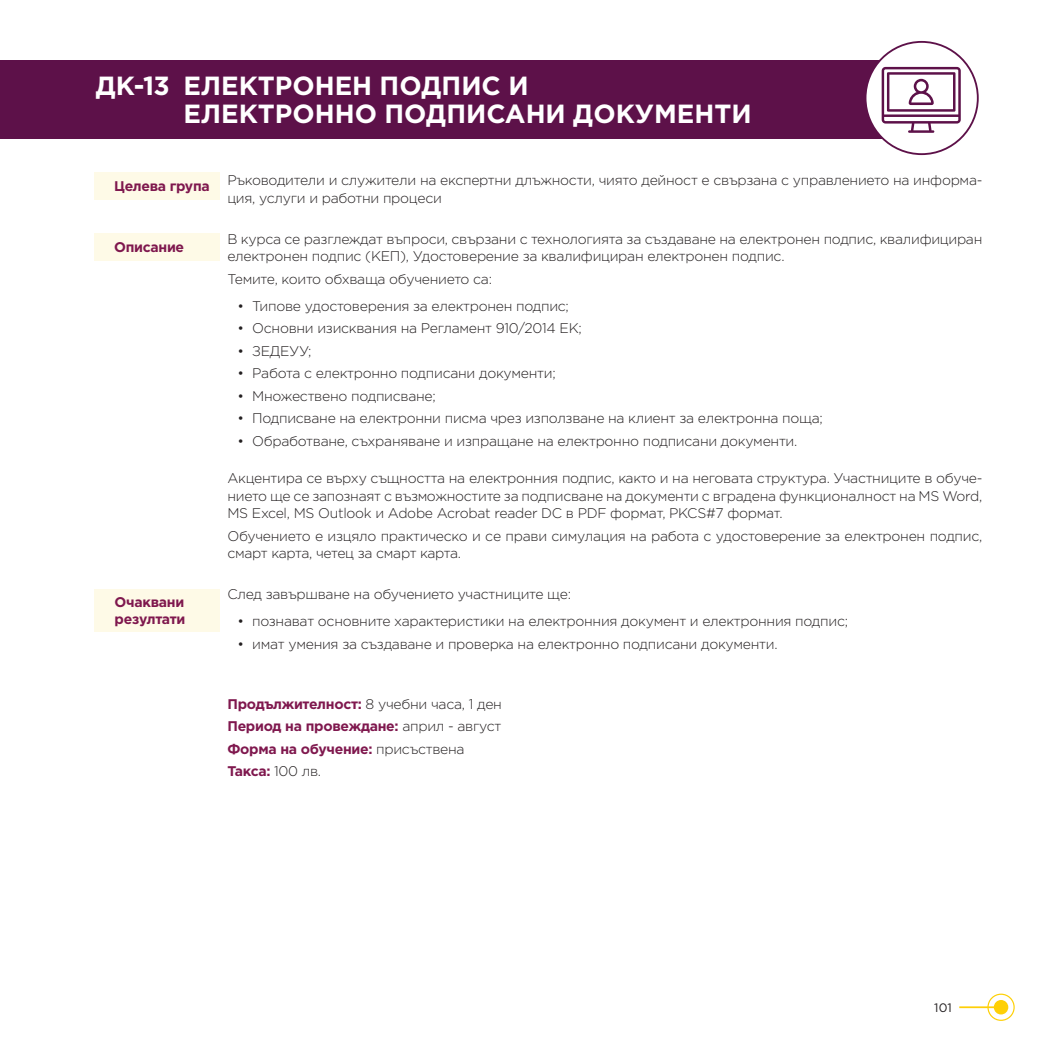
<style>
.page{position:relative;width:1042px;height:1042px;background:#fff}
.page>*{position:absolute;margin:0;border:0;box-sizing:border-box;transform-origin:0 0}
.t1{font:700 26.25px/28px "Gotham Pro";color:#fff}
.t2{font:300 14px/17.5px "Gotham Pro";letter-spacing:-.02em;color:#231f20}
.t3{font:700 14px/22.4px "Gotham Pro";letter-spacing:-.02em;color:#7f184e}
.t4{font:12.25px "Gotham Pro";color:#231f20}
.s1{font-size:19.25px;color:#5d1149}
.s2{font-weight:300;color:#231f20}
</style>
<div class="page">
<svg style="left:987px;top:993px;width:27px;height:28px"></svg>
<hr style="left:959px;top:1006px;width:42px;height:2px;background:#fecf07">
<div style="left:94px;top:172px;width:126px;height:28px;background:#fefae7"></div>
<div style="left:94px;top:233px;width:126px;height:28px;background:#fefae7"></div>
<div style="left:95px;top:589px;width:125px;height:42px;background:#fefae7"></div>
<div style="left:0;top:60px;width:906px;height:79px;background:#5d1149"></div>
<svg style="left:866px;top:41px;width:112px;height:114px"></svg>
<h1 class="t1" style="left:184px;top:71px;width:637px;text-indent:-88px">ДК-13 ЕЛЕКТРОНЕН ПОДПИС И<br>ЕЛЕКТРОННО ПОДПИСАНИ ДОКУМЕНТИ<span class="s1">ЗИРАН</span></h1>
<p class="t3" style="left:114px;top:175px;width:97px">Целева група</p>
<p class="t3" style="left:114px;top:236px;width:72px">Описание</p>
<p class="t3" style="left:115px;top:592px;width:72px;line-height:17.5px">Очаквани резултати</p>
<p class="t2" style="left:227px;top:172px;width:756px">Ръководители и служители на експертни длъжности, чиято дейност е свързана с управлението на информа&shy;ция, услуги и работни процеси</p>
<p class="t2" style="left:227px;top:230px;width:756px">В курса се разглеждат въпроси, свързани с технологията за създаване на електронен подпис, квалифициран електронен подпис (КЕП), Удостоверение за квалифициран електронен подпис.</p>
<p class="t2" style="left:227px;top:270px;width:266px">Темите, които обхваща обучението са:</p>
<p class="t2" style="left:237px;top:297px;width:333px">• Типове удостоверения за електронен подпис;</p>
<p class="t2" style="left:237px;top:320px;width:346px">• Основни изисквания на Регламент 910/2014 ЕК;</p>
<p class="t2" style="left:237px;top:342px;width:76px">• ЗЕДЕУУ;</p>
<p class="t2" style="left:237px;top:365px;width:320px">• Работа с електронно подписани документи;</p>
<p class="t2" style="left:237px;top:387px;width:200px">• Множествено подписване;</p>
<p class="t2" style="left:237px;top:410px;width:587px">• Подписване на електронни писма чрез използване на клиент за електронна поща;</p>
<p class="t2" style="left:237px;top:432px;width:561px">• Обработване, съхраняване и изпращане на електронно подписани документи.</p>
<p class="t2" style="left:227px;top:469px;width:756px;text-align:justify">Акцентира се върху същността на електронния подпис, както и на неговата структура. Участниците в обуче&shy;нието ще се запознаят с възможностите за подписване на документи с вградена функционалност на MS Word, MS Excel, MS Outlook и Adobe Acrobat reader DC в PDF формат, PKCS#7 формат.</p>
<p class="t2" style="left:227px;top:527px;width:756px">Обучението е изцяло практическо и се прави симулация на работа с удостоверение за електронен подпис, смарт карта, четец за смарт карта.</p>
<p class="t2" style="left:227px;top:585px;width:345px">След завършване на обучението участниците ще:</p>
<p class="t2" style="left:237px;top:613px;width:612px">• познават основните характеристики на електронния документ и електронния подпис;</p>
<p class="t2" style="left:237px;top:635px;width:542px">• имат умения за създаване и проверка на електронно подписани документи.</p>
<p class="t3" style="left:227px;top:692px;width:276px">Продължителност: <span class="s2">8 учебни часа, 1 ден<br></span>Период на провеждане: <span class="s2">април - август<br></span>Форма на обучение: <span class="s2">присъствена<br></span>Такса: <span class="s2">100 лв.</span></p>
<p class="t4" style="left:934px;top:1000px;width:19px">101</p>
</div>
